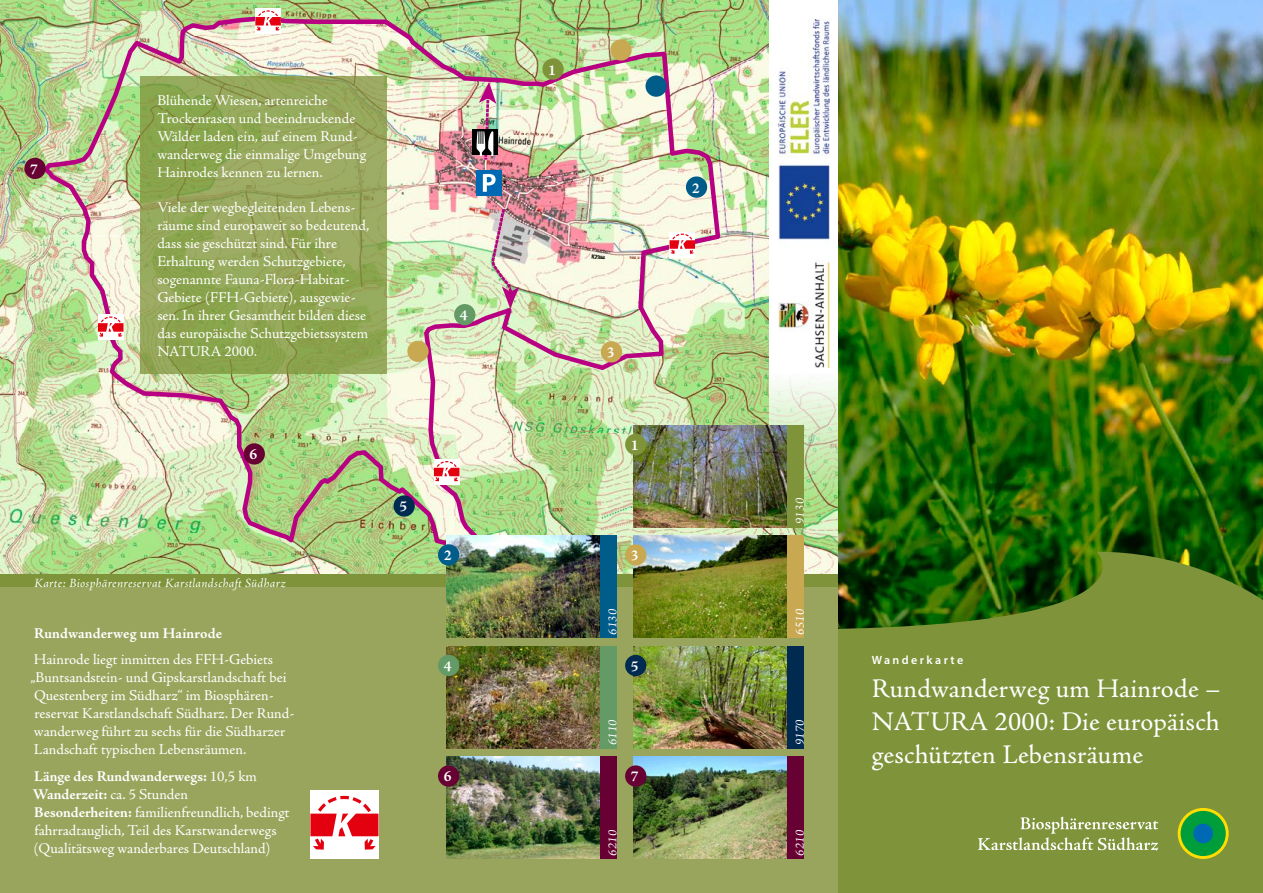
<style>
.page{position:relative;width:1263px;height:893px;background:#fff}
.page>*{position:absolute;margin:0;border:0;box-sizing:border-box;transform-origin:0 0}
.t1{font:27px/33px "Adobe Jenson Pro";letter-spacing:.01em;color:#fff;text-align:justify}
.t2{font:15px/18px "Adobe Jenson Pro";color:#fff}
.t3{font:700 15px "Adobe Jenson Pro";letter-spacing:.005em;color:#fff}
.t4{font:italic 12.75px "Adobe Jenson Pro";letter-spacing:.025em;color:#fff}
.t5{font:600 12px "Myriad Pro";letter-spacing:.2em;color:#fff}
.s1{font-weight:700}
</style>
<div class="page">
<img style="left:838px;top:0;width:425px;height:552px">
<svg style="left:838px;top:552px;width:425px;height:341px;background:#6f8832"></svg>
<svg style="left:978px;top:817px;width:180px;height:34px;background:#97a75f"></svg>
<svg style="left:1178px;top:808px;width:51px;height:51px"></svg>
<div style="left:1180px;top:811px;width:46px;height:45px;background:#009d3b;border-radius:50%"></div>
<div style="left:1193px;top:824px;width:20px;height:19px;background:#0069b4;border-radius:50%"></div>
<div style="left:0;top:0;width:838px;height:893px;background:#99a55d"></div>
<img style="left:0;top:0;width:838px;height:574px">
<img style="left:43px;top:16px;width:677px;height:529px">
<img style="left:490px;top:206px;width:29px;height:102px">
<div style="left:645px;top:75px;width:22px;height:22px;background:#005c89;border-radius:50%"></div>
<div style="left:610px;top:39px;width:22px;height:22px;background:#c8a952;border-radius:50%"></div>
<div style="left:542px;top:58px;width:22px;height:22px;background:#7f933a;border-radius:50%"></div>
<div style="left:601px;top:341px;width:21px;height:21px;background:#c8a952;border-radius:50%"></div>
<div style="left:454px;top:304px;width:21px;height:21px;background:#639a65;border-radius:50%"></div>
<div style="left:407px;top:341px;width:22px;height:21px;background:#c8a952;border-radius:50%"></div>
<div style="left:394px;top:495px;width:21px;height:22px;background:#002a4f;border-radius:50%"></div>
<div style="left:244px;top:443px;width:21px;height:22px;background:#670033;border-radius:50%"></div>
<div style="left:476px;top:170px;width:26px;height:26px;background:#0069b4"></div>
<svg style="left:483px;top:174px;width:13px;height:18px"></svg>
<div style="left:472px;top:130px;width:26px;height:25px;background:#000"></div>
<svg style="left:476px;top:82px;width:20px;height:78px;background:#ab9297"></svg>
<div style="left:686px;top:176px;width:21px;height:22px;background:#005c89;border-radius:50%"></div>
<div style="left:98px;top:315px;width:26px;height:25px;background:#fff"></div>
<svg style="left:98px;top:316px;width:26px;height:21px"></svg>
<div style="left:255px;top:9px;width:26px;height:25px;background:#fff"></div>
<svg style="left:255px;top:10px;width:26px;height:21px"></svg>
<div style="left:434px;top:459px;width:25px;height:26px;background:#fff"></div>
<svg style="left:434px;top:461px;width:25px;height:20px"></svg>
<div style="left:669px;top:232px;width:26px;height:25px;background:#fff"></div>
<svg style="left:669px;top:234px;width:26px;height:20px"></svg>
<div style="left:0;top:574px;width:838px;height:13px;background:#7f933a"></div>
<div style="left:310px;top:791px;width:68px;height:68px;background:#fff"></div>
<svg style="left:310px;top:796px;width:68px;height:54px"></svg>
<div style="left:24px;top:158px;width:22px;height:21px;background:#670033;border-radius:50%"></div>
<div style="left:600px;top:536px;width:17px;height:102px;background:#005c89"></div>
<img style="left:446px;top:536px;width:154px;height:102px">
<div style="left:438px;top:544px;width:21px;height:22px;background:#005c89;border-radius:50%"></div>
<div style="left:787px;top:536px;width:17px;height:102px;background:#c8a952"></div>
<img style="left:634px;top:536px;width:153px;height:102px">
<div style="left:625px;top:544px;width:21px;height:22px;background:#c8a952;border-radius:50%"></div>
<div style="left:600px;top:646px;width:17px;height:102px;background:#639a65"></div>
<img style="left:446px;top:646px;width:154px;height:102px">
<div style="left:438px;top:655px;width:21px;height:21px;background:#639a65;border-radius:50%"></div>
<div style="left:787px;top:646px;width:17px;height:102px;background:#002a4f"></div>
<img style="left:634px;top:646px;width:153px;height:102px">
<div style="left:625px;top:655px;width:21px;height:21px;background:#002a4f;border-radius:50%"></div>
<div style="left:600px;top:757px;width:17px;height:102px;background:#670033"></div>
<img style="left:446px;top:757px;width:154px;height:102px">
<div style="left:438px;top:765px;width:21px;height:22px;background:#670033;border-radius:50%"></div>
<div style="left:787px;top:757px;width:17px;height:102px;background:#670033"></div>
<img style="left:634px;top:757px;width:153px;height:102px">
<div style="left:625px;top:765px;width:21px;height:22px;background:#670033;border-radius:50%"></div>
<svg style="left:140px;top:77px;width:247px;height:297px"></svg>
<svg style="left:770px;top:0;width:68px;height:502px;background:#edf5e5"></svg>
<img style="left:778px;top:20px;width:51px;height:347px">
<div style="left:787px;top:425px;width:17px;height:102px;background:#7f933a"></div>
<img style="left:634px;top:425px;width:153px;height:102px">
<div style="left:625px;top:434px;width:21px;height:21px;background:#7f933a;border-radius:50%"></div>
<p class="t3" style="left:30px;top:161px;width:9px">7</p>
<p class="t2" style="left:157px;top:92px;width:210px">Blühende Wiesen, artenreiche<br>Trockenrasen und beeindruckende<br>Wälder laden ein, auf einem Rund&shy;wanderweg die einmalige Umgebung<br>Hainrodes kennen zu lernen.</p>
<p class="t2" style="left:157px;top:199px;width:214px">Viele der wegbegleitenden Lebens&shy;räume sind europaweit so bedeutend, dass sie geschützt sind. Für ihre Erhaltung werden Schutzgebiete, sogenannte Fauna-Flora-Habitat-Gebiete (FFH-Gebiete), ausgewie&shy;sen. In ihrer Gesamtheit bilden diese das europäische Schutzgebietssystem NATURA 2000.</p>
<p class="t3" style="left:249px;top:446px;width:9px">6</p>
<p class="t4" style="left:34px;top:576px;width:253px">Karte: Biosphärenreservat Karstlandschaft Südharz</p>
<p class="t3" style="left:34px;top:624px;width:190px">Rundwanderweg um Hainrode</p>
<p class="t2" style="left:31px;top:651px;width:265px">Hainrode liegt inmitten des FFH-Gebiets „Buntsandstein- und Gipskarstlandschaft bei Questenberg im Südharz“ im Biosphären&shy;reservat Karstlandschaft Südharz. Der Rund&shy;wanderweg führt zu sechs für die Südharzer Landschaft typischen Lebensräumen.</p>
<p class="t2" style="left:33px;top:767px;width:258px"><span class="s1">Länge des Rundwanderwegs:</span> 10,5 km <span class="s1">Wanderzeit:</span> ca. 5 Stunden<br><span class="s1">Besonderheiten:</span> familienfreundlich, bedingt fahrradtauglich, Teil des Karstwanderwegs (Qualitätsweg wanderbares Deutschland)</p>
<p class="t3" style="left:399px;top:498px;width:9px">5</p>
<p class="t3" style="left:460px;top:307px;width:9px">4</p>
<p class="t3" style="left:444px;top:547px;width:9px">2</p>
<p class="t3" style="left:444px;top:658px;width:9px">4</p>
<p class="t3" style="left:444px;top:768px;width:9px">6</p>
<p class="t3" style="left:548px;top:61px;width:9px">1</p>
<p class="t3" style="left:692px;top:179px;width:9px">2</p>
<p class="t3" style="left:607px;top:344px;width:9px">3</p>
<p class="t3" style="left:631px;top:436px;width:9px">1</p>
<p class="t3" style="left:631px;top:547px;width:9px">3</p>
<p class="t4" style="left:605px;top:635px;width:27px;rotate:-90deg">6130</p>
<p class="t3" style="left:631px;top:658px;width:9px">5</p>
<p class="t4" style="left:605px;top:745px;width:27px;rotate:-90deg">6110</p>
<p class="t3" style="left:631px;top:768px;width:9px">7</p>
<p class="t4" style="left:605px;top:856px;width:27px;rotate:-90deg">6210</p>
<p class="t4" style="left:792px;top:524px;width:27px;rotate:-90deg">9130</p>
<p class="t4" style="left:792px;top:635px;width:27px;rotate:-90deg">6510</p>
<p class="t4" style="left:792px;top:745px;width:27px;rotate:-90deg">9170</p>
<p class="t4" style="left:792px;top:856px;width:27px;rotate:-90deg">6210</p>
<p class="t5" style="left:872px;top:652px;width:93px">Wanderkarte</p>
<h1 class="t1" style="left:872px;top:672px;width:350px">Rundwanderweg um Hainrode – NATURA 2000: Die europäisch geschützten Lebensräume</h1>
</div>
